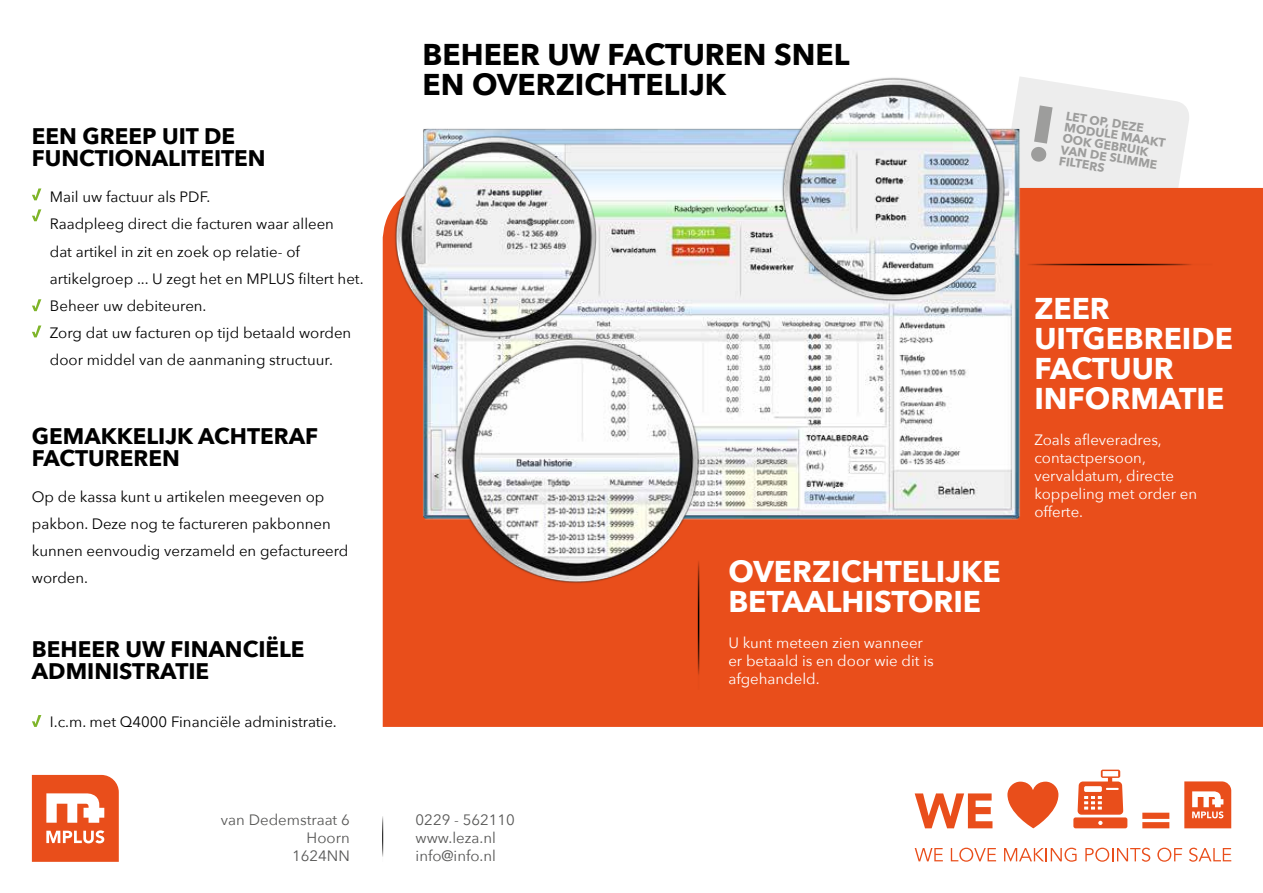
<style>
.page{position:relative;width:1263px;height:893px;background:#fff}
.page>*{position:absolute;margin:0;border:0;box-sizing:border-box;transform-origin:0 0}
.t1{font:700 30px/30px "Avenir Next";color:#fff}
.t2{font:700 30px/30px "Avenir Next";color:#000}
.t3{font:700 22.5px/22.5px "Avenir Next";color:#000}
.t4{font:15px/27px "Avenir Next";color:#000}
.t5{font:15px/18px "Avenir Next";color:#fff}
.t6{font:15px/18px "Avenir Next";color:#575756;text-align:right}
.t7{font:700 12.15px/11.4px "Avenir Next";color:#9d9d9c}
</style>
<div class="page">
<svg style="left:1091px;top:88px;width:101px;height:100px;background:#efefef"></svg>
<div style="left:383px;top:188px;width:880px;height:539px;background:#e94e1b"></div>
<svg style="left:1073px;top:770px;width:54px;height:58px"></svg>
<svg style="left:1184px;top:781px;width:47px;height:47px;background:#ee7750"></svg>
<svg style="left:1007px;top:782px;width:51px;height:46px"></svg>
<svg style="left:915px;top:793px;width:77px;height:35px"></svg>
<svg style="left:1142px;top:813px;width:27px;height:15px"></svg>
<svg style="left:915px;top:848px;width:28px;height:13px"></svg>
<svg style="left:951px;top:848px;width:45px;height:14px"></svg>
<svg style="left:1004px;top:848px;width:72px;height:14px"></svg>
<svg style="left:1085px;top:848px;width:65px;height:14px"></svg>
<svg style="left:1157px;top:848px;width:25px;height:14px"></svg>
<svg style="left:1189px;top:848px;width:42px;height:14px"></svg>
<svg style="left:32px;top:775px;width:87px;height:87px"></svg>
<img style="left:382px;top:78px;width:709px;height:503px">
<hr style="left:698px;top:546px;width:1px;height:143px;background:#fff">
<hr style="left:1006px;top:264px;width:206px;height:1px;background:#fff">
<svg style="left:32px;top:715px;width:9px;height:12px"></svg>
<svg style="left:32px;top:188px;width:9px;height:12px"></svg>
<svg style="left:32px;top:209px;width:9px;height:12px"></svg>
<svg style="left:32px;top:299px;width:9px;height:12px"></svg>
<svg style="left:32px;top:325px;width:9px;height:12px"></svg>
<img style="left:747px;top:77px;width:285px;height:253px">
<img style="left:415px;top:305px;width:314px;height:309px">
<img style="left:382px;top:109px;width:239px;height:255px">
<h2 class="t3" style="left:32px;top:124px;width:235px">EEN GREEP UIT DE<br>FUNCTIONALITEITEN</h2>
<p class="t4" style="left:50px;top:184px;width:315px">Mail uw factuur als PDF.<br>Raadpleeg direct die facturen waar alleen<br>dat artikel in zit en zoek op relatie- of artikelgroep ... U zegt het en MPLUS filtert het.<br>Beheer uw debiteuren.<br>Zorg dat uw facturen op tijd betaald worden door middel van de aanmaning structuur.</p>
<h2 class="t3" style="left:32px;top:424px;width:288px">GEMAKKELIJK ACHTERAF<br>FACTUREREN</h2>
<p class="t4" style="left:32px;top:484px;width:318px">Op de kassa kunt u artikelen meegeven op pakbon. Deze nog te factureren pakbonnen kunnen eenvoudig verzameld en gefactureerd worden.</p>
<h2 class="t3" style="left:32px;top:637px;width:274px">BEHEER UW FINANCIËLE<br>ADMINISTRATIE</h2>
<p class="t4" style="left:50px;top:708px;width:288px">I.c.m. met Q4000 Financiële administratie.</p>
<h1 class="t2" style="left:423px;top:39px;width:428px">BEHEER UW FACTUREN SNEL<br>EN OVERZICHTELIJK</h1>
<h1 class="t1" style="left:728px;top:556px;width:274px">OVERZICHTELIJKE<br>BETAALHISTORIE</h1>
<p class="t5" style="left:728px;top:634px;width:207px">U kunt meteen zien wanneer er betaald is en door wie dit is afgehandeld.</p>
<p class="t6" style="left:221px;top:811px;width:130px">van Dedemstraat 6<br>Hoorn<br>1624NN</p>
<p class="t6" style="left:416px;top:811px;width:101px;text-align:left">0229 - 562110 www.leza.nl info@info.nl</p>
<p class="t7" style="left:1067px;top:110px;width:104px;rotate:9deg">LET OP, DEZE<br>MODULE MAAKT<br>OOK GEBRUIK<br>VAN DE SLIMME<br>FILTERS</p>
<h1 class="t1" style="left:1034px;top:293px;width:200px">ZEER<br>UITGEBREIDE<br>FACTUUR<br>INFORMATIE</h1>
<p class="t5" style="left:1034px;top:431px;width:164px">Zoals afleveradres, contactpersoon, vervaldatum, directe koppeling met order en offerte.</p>
</div>
